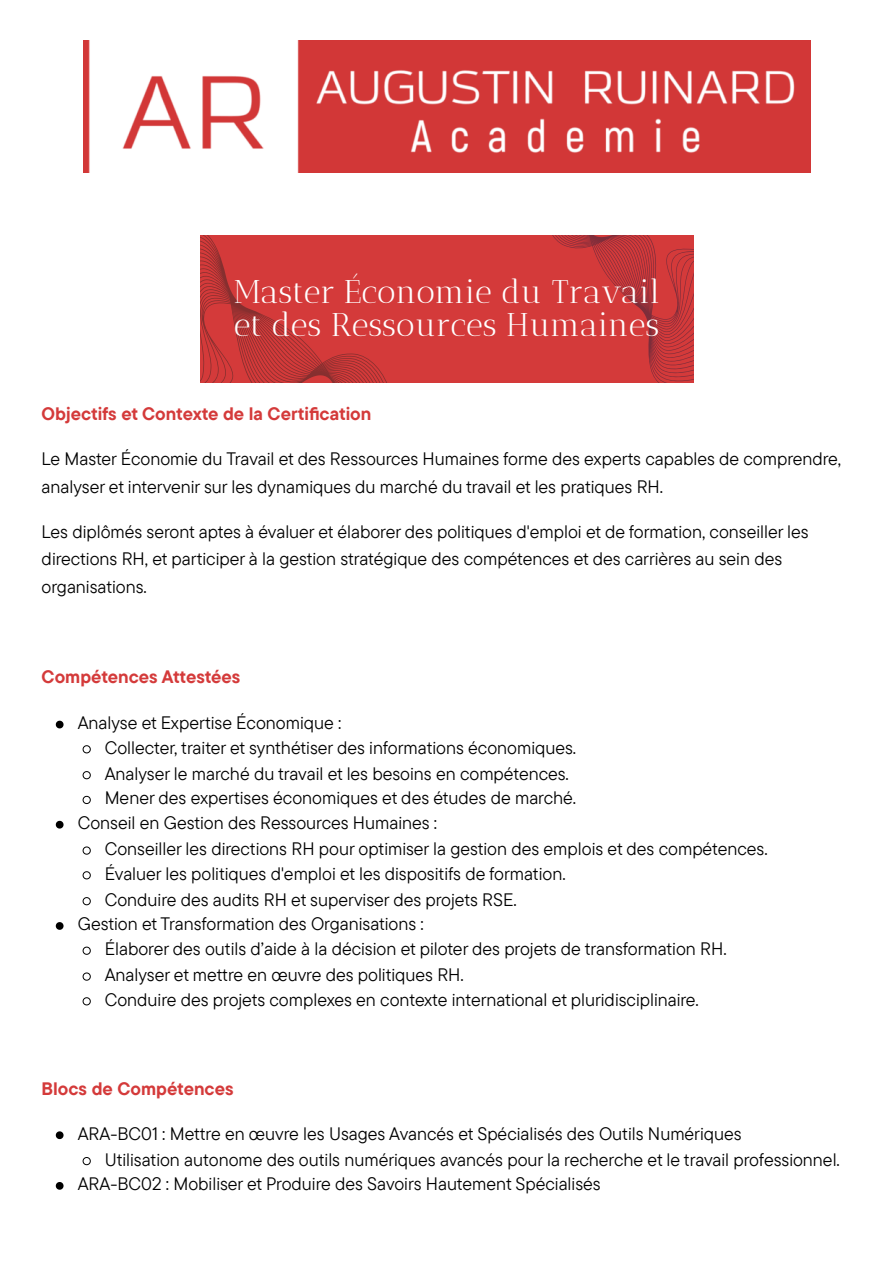
<style>
.page{position:relative;width:894px;height:1263px;background:#fff}
.page>*{position:absolute;margin:0;border:0;box-sizing:border-box;transform-origin:0 0}
.t1{font:32.85px/32.7px "Antic Didone";color:#fff}
.t2{font:18px/27.6px "TT Commons Pro";color:#000}
.t3{font:700 18px "TT Commons Pro";color:#d43a3a}
</style>
<div class="page">
<img style="left:83px;top:40px;width:727px;height:132px">
<div style="left:200px;top:235px;width:493px;height:148px;background:#d43a3a"></div>
<svg style="left:200px;top:235px;width:187px;height:148px"></svg>
<svg style="left:552px;top:235px;width:141px;height:148px"></svg>
<svg style="left:56px;top:721px;width:7px;height:7px"></svg>
<svg style="left:82px;top:745px;width:9px;height:9px"></svg>
<svg style="left:82px;top:771px;width:9px;height:8px"></svg>
<svg style="left:82px;top:796px;width:9px;height:8px"></svg>
<svg style="left:56px;top:821px;width:7px;height:7px"></svg>
<svg style="left:82px;top:846px;width:9px;height:9px"></svg>
<svg style="left:82px;top:871px;width:9px;height:9px"></svg>
<svg style="left:82px;top:897px;width:9px;height:8px"></svg>
<svg style="left:56px;top:922px;width:7px;height:8px"></svg>
<svg style="left:82px;top:946px;width:9px;height:9px"></svg>
<svg style="left:82px;top:972px;width:9px;height:9px"></svg>
<svg style="left:82px;top:997px;width:9px;height:9px"></svg>
<svg style="left:56px;top:1131px;width:7px;height:8px"></svg>
<svg style="left:82px;top:1157px;width:9px;height:8px"></svg>
<svg style="left:56px;top:1182px;width:7px;height:8px"></svg>
<p class="t1" style="left:234px;top:275px;width:427px">Master Économie du Travail et des Ressources Humaines</p>
<h1 class="t3" style="left:42px;top:402px;width:331px">Objectifs et Contexte de la Certification</h1>
<p class="t2" style="left:42px;top:444px;width:800px;line-height:28.2px">Le Master Économie du Travail et des Ressources Humaines forme des experts capables de comprendre, analyser et intervenir sur les dynamiques du marché du travail et les pratiques RH.</p>
<p class="t2" style="left:42px;top:517px;width:768px">Les diplômés seront aptes à évaluer et élaborer des politiques d'emploi et de formation, conseiller les directions RH, et participer à la gestion stratégique des compétences et des carrières au sein des organisations.</p>
<h1 class="t3" style="left:42px;top:665px;width:200px">Compétences Attestées</h1>
<p class="t2" style="left:78px;top:708px;width:265px">Analyse et Expertise Économique :</p>
<p class="t2" style="left:105px;top:733px;width:473px">Collecter, traiter et synthétiser des informations économiques.</p>
<p class="t2" style="left:105px;top:759px;width:465px">Analyser le marché du travail et les besoins en compétences.</p>
<p class="t2" style="left:105px;top:784px;width:473px">Mener des expertises économiques et des études de marché.</p>
<p class="t2" style="left:78px;top:809px;width:361px">Conseil en Gestion des Ressources Humaines :</p>
<p class="t2" style="left:105px;top:834px;width:664px">Conseiller les directions RH pour optimiser la gestion des emplois et des compétences.</p>
<p class="t2" style="left:105px;top:859px;width:462px">Évaluer les politiques d'emploi et les dispositifs de formation.</p>
<p class="t2" style="left:105px;top:885px;width:413px">Conduire des audits RH et superviser des projets RSE.</p>
<p class="t2" style="left:78px;top:910px;width:347px">Gestion et Transformation des Organisations :</p>
<p class="t2" style="left:105px;top:935px;width:623px">Élaborer des outils d’aide à la décision et piloter des projets de transformation RH.</p>
<p class="t2" style="left:105px;top:960px;width:360px">Analyser et mettre en œuvre des politiques RH.</p>
<p class="t2" style="left:105px;top:985px;width:595px">Conduire des projets complexes en contexte international et pluridisciplinaire.</p>
<h1 class="t3" style="left:42px;top:1077px;width:193px">Blocs de Compétences</h1>
<p class="t2" style="left:78px;top:1119px;width:665px">ARA-BC01 : Mettre en œuvre les Usages Avancés et Spécialisés des Outils Numériques</p>
<p class="t2" style="left:105px;top:1145px;width:736px">Utilisation autonome des outils numériques avancés pour la recherche et le travail professionnel.</p>
<p class="t2" style="left:78px;top:1170px;width:524px">ARA-BC02 : Mobiliser et Produire des Savoirs Hautement Spécialisés</p>
</div>
